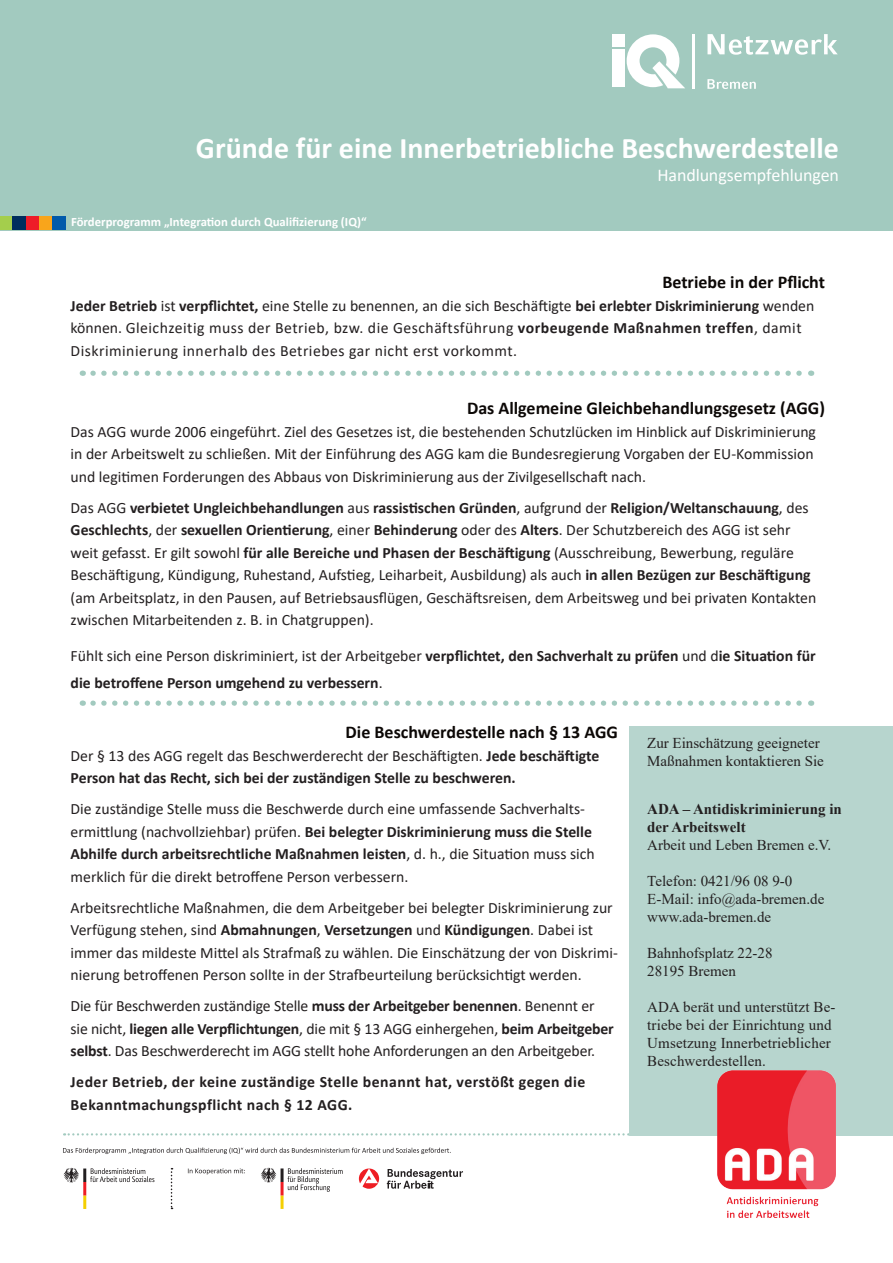
<style>
.page{position:relative;width:893px;height:1263px;background:#fff}
.page>*{position:absolute;margin:0;border:0;box-sizing:border-box;transform-origin:0 0}
.t1{font:700 30px "Calibri";color:#fff}
.t2{font:700 18px "Calibri";color:#0c0806}
.t3{font:18px "Calibri";letter-spacing:-.01em;color:#fff}
.t4{font:15.75px/22.5px "Calibri";color:#231f20}
.t5{font:700 15.75px/27px "Calibri";letter-spacing:.01em;color:#231f20}
.t6{font:15.75px/22.5px "Calibri";letter-spacing:.03em;color:#231f20}
.t7{font:700 15.75px/22.5px "Calibri";letter-spacing:.03em;color:#231f20}
.t8{font:15px/18px "Times New Roman";color:#231f20}
.t9{font:700 15px/18px "Times New Roman";color:#231f20}
.t10{font:700 12.75px "Calibri";color:#fff}
.s1{font-weight:700}
.s2{font-weight:400}
</style>
<div class="page">
<div style="left:0;top:0;width:893px;height:231px;background:#a2cabf"></div>
<div style="left:612px;top:50px;width:13px;height:37px;background:#fff"></div>
<div style="left:612px;top:34px;width:13px;height:13px;background:#fff"></div>
<svg style="left:627px;top:34px;width:58px;height:54px"></svg>
<hr style="left:693px;top:34px;width:2px;height:54px;background:#fff">
<svg style="left:707px;top:79px;width:49px;height:10px"></svg>
<svg style="left:707px;top:34px;width:131px;height:21px"></svg>
<svg style="left:64px;top:1133px;width:565px;height:2px"></svg>
<svg style="left:171px;top:1168px;width:2px;height:41px"></svg>
<svg style="left:188px;top:1168px;width:57px;height:6px"></svg>
<svg style="left:63px;top:1147px;width:388px;height:7px"></svg>
<svg style="left:63px;top:1168px;width:91px;height:41px"></svg>
<svg style="left:387px;top:1169px;width:76px;height:20px"></svg>
<svg style="left:359px;top:1168px;width:20px;height:21px"></svg>
<svg style="left:261px;top:1168px;width:82px;height:41px"></svg>
<svg style="left:93px;top:700px;width:709px;height:6px"></svg>
<div style="left:26px;top:216px;width:13px;height:13px;background:#ee1c28"></div>
<div style="left:0;top:216px;width:13px;height:13px;background:#a4ce4c"></div>
<div style="left:39px;top:216px;width:13px;height:13px;background:#f9a51b"></div>
<div style="left:52px;top:216px;width:13px;height:13px;background:#015aaa"></div>
<div style="left:13px;top:216px;width:13px;height:13px;background:#002e5e"></div>
<svg style="left:93px;top:371px;width:709px;height:5px"></svg>
<div style="left:629px;top:726px;width:264px;height:409px;background:#b7d5ce"></div>
<img style="left:717px;top:1071px;width:119px;height:147px">
<h1 class="t1" style="left:196px;top:126px;width:644px">Gründe für eine Innerbetriebliche Beschwerdestelle</h1>
<p class="t3" style="left:657px;top:163px;width:183px">Handlungsempfehlungen</p>
<p class="t10" style="left:71px;top:213px;width:297px">Förderprogramm „Integration durch Qualifizierung (IQ)“</p>
<p class="t2" style="left:662px;top:269px;width:164px">Betriebe in der Pflicht</p>
<p class="t6" style="left:71px;top:294px;width:745px"><span class="s1">Jeder Betrieb</span> ist <span class="s1">verpflichtet,</span> eine Stelle zu benennen, an die sich Beschäftigte <span class="s1">bei erlebter Diskriminierung</span> wenden können. Gleichzeitig muss der Betrieb, bzw. die Geschäftsführung <span class="s1">vorbeugende Maßnahmen treffen</span>, damit<br>Diskriminierung innerhalb des Betriebes gar nicht erst vorkommt.</p>
<p class="t2" style="left:467px;top:395px;width:359px">Das Allgemeine Gleichbehandlungsgesetz (AGG)</p>
<p class="t4" style="left:71px;top:420px;width:747px">Das AGG wurde 2006 eingeführt. Ziel des Gesetzes ist, die bestehenden Schutzlücken im Hinblick auf Diskriminierung in der Arbeitswelt zu schließen. Mit der Einführung des AGG kam die Bundesregierung Vorgaben der EU-Kommission und legitimen Forderungen des Abbaus von Diskriminierung aus der Zivilgesellschaft nach.</p>
<p class="t4" style="left:71px;top:496px;width:747px">Das AGG <span class="s1">verbietet Ungleichbehandlungen</span> aus <span class="s1">rassistischen Gründen</span>, aufgrund der <span class="s1">Religion/Weltanschauung</span>, des <span class="s1">Geschlechts</span>, der <span class="s1">sexuellen Orientierung</span>, einer <span class="s1">Behinderung</span> oder des <span class="s1">Alters</span>. Der Schutzbereich des AGG ist sehr weit gefasst. Er gilt sowohl <span class="s1">für alle Bereiche und Phasen der Beschäftigung</span> (Ausschreibung, Bewerbung, reguläre Beschäftigung, Kündigung, Ruhestand, Aufstieg, Leiharbeit, Ausbildung) als auch <span class="s1">in allen Bezügen zur Beschäftigung </span>(am Arbeitsplatz, in den Pausen, auf Betriebsausflügen, Geschäftsreisen, dem Arbeitsweg und bei privaten Kontakten zwischen Mitarbeitenden z. B. in Chatgruppen).</p>
<p class="t5" style="left:71px;top:642px;width:746px"><span class="s2">Fühlt sich eine Person diskriminiert, ist der Arbeitgeber</span> verpflichtet, den Sachverhalt zu prüfen <span class="s2">und d</span>ie Situation für die betroffene Person umgehend zu verbessern<span class="s2">.</span></p>
<p class="t2" style="left:346px;top:719px;width:274px">Die Beschwerdestelle nach § 13 AGG</p>
<p class="t5" style="left:71px;top:744px;width:530px;line-height:22.5px"><span class="s2">Der § 13 des AGG regelt das Beschwerderecht der Beschäftigten.</span> Jede beschäftigte<br>Person hat das Recht, sich bei der zuständigen Stelle zu beschweren.</p>
<p class="t4" style="left:71px;top:797px;width:526px">Die zuständige Stelle muss die Beschwerde durch eine umfassende Sachverhalts&shy;ermittlung (nachvollziehbar) prüfen. <span class="s1">Bei belegter Diskriminierung muss die Stelle Abhilfe durch arbeitsrechtliche Maßnahmen leisten</span>, d. h., die Situation muss sich merklich für die direkt betroffene Person verbessern.</p>
<p class="t4" style="left:71px;top:896px;width:549px">Arbeitsrechtliche Maßnahmen, die dem Arbeitgeber bei belegter Diskriminierung zur Verfügung stehen, sind <span class="s1">Abmahnungen</span>, <span class="s1">Versetzungen</span> und <span class="s1">Kündigungen</span>. Dabei ist immer das mildeste Mittel als Strafmaß zu wählen. Die Einschätzung der von Diskrimi&shy;nierung betroffenen Person sollte in der Strafbeurteilung berücksichtigt werden.</p>
<p class="t4" style="left:71px;top:994px;width:545px">Die für Beschwerden zuständige Stelle <span class="s1">muss der Arbeitgeber benennen</span>. Benennt er sie nicht, <span class="s1">liegen alle Verpflichtungen</span>, die mit § 13 AGG einhergehen, <span class="s1">beim Arbeitgeber selbst</span>. Das Beschwerderecht im AGG stellt hohe Anforderungen an den Arbeitgeber.</p>
<p class="t7" style="left:71px;top:1070px;width:516px">Jeder Betrieb, der keine zuständige Stelle benannt hat, verstößt gegen die<br>Bekanntmachungspflicht nach § 12 AGG.</p>
<p class="t8" style="left:647px;top:734px;width:178px">Zur Einschätzung geeigneter<br>Maßnahmen kontaktieren Sie</p>
<p class="t9" style="left:647px;top:800px;width:196px">ADA – Antidiskriminierung in der Arbeitswelt</p>
<p class="t8" style="left:647px;top:836px;width:185px">Arbeit und Leben Bremen e.V.</p>
<p class="t8" style="left:647px;top:872px;width:179px">Telefon: 0421/96 08 9-0<br>E-Mail: info@ada-bremen.de www.ada-bremen.de</p>
<p class="t8" style="left:647px;top:944px;width:127px">Bahnhofsplatz 22-28<br>28195 Bremen</p>
<p class="t8" style="left:647px;top:998px;width:190px">ADA berät und unterstützt Be&shy;triebe bei der Einrichtung und<br>Umsetzung Innerbetrieblicher<br>Beschwerdestellen.</p>
</div>
